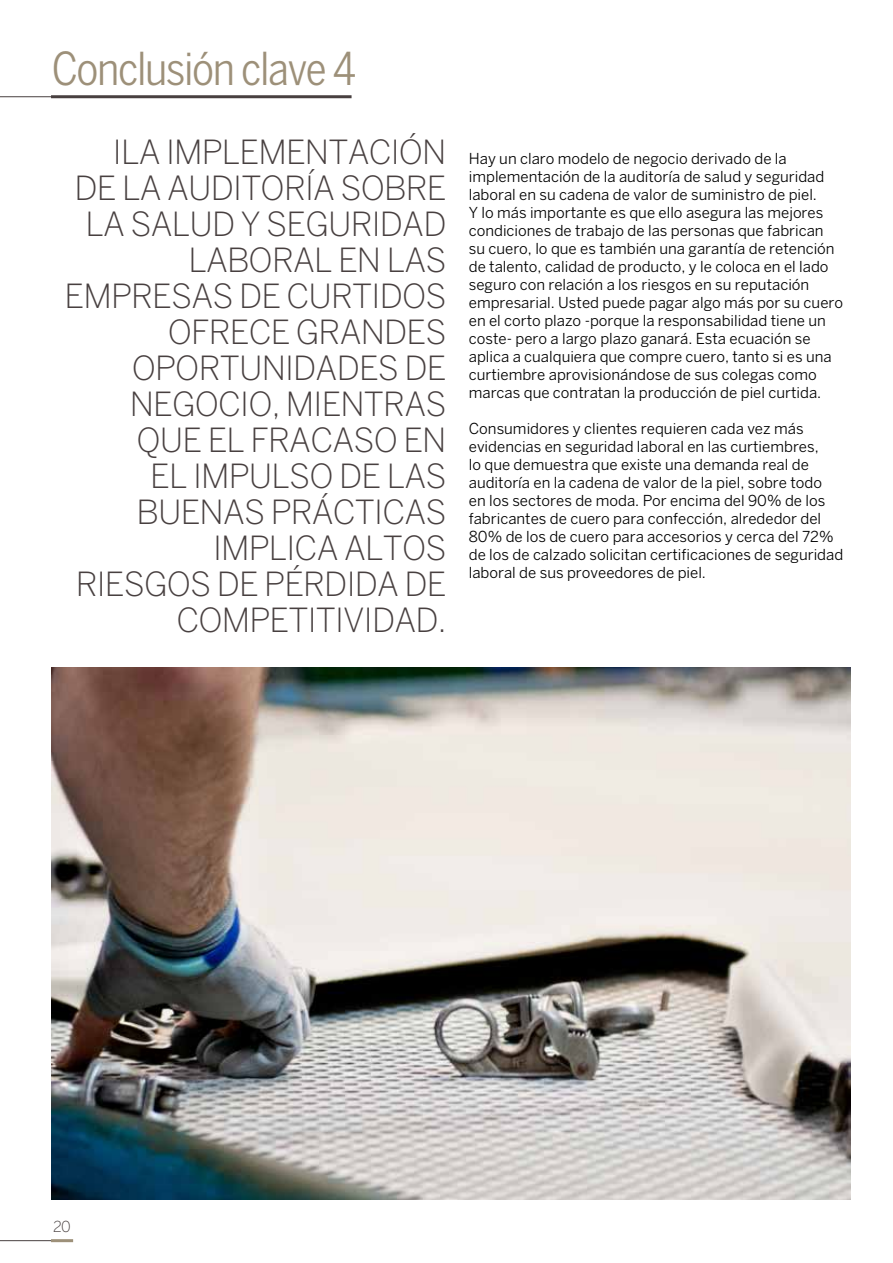
<style>
.page{position:relative;width:893px;height:1263px;background:#fff}
.page>*{position:absolute;margin:0;border:0;box-sizing:border-box;transform-origin:0 0}
.t1{font:condensed 45px "Benton Sans";letter-spacing:-.03em;color:#9d9079}
.t2{font:300 33px/36px "Benton Sans";letter-spacing:-.025em;color:#484040;text-align:right}
.t3{font:15px/18px "Benton Sans";color:#000}
.t4{font:300 15px "Benton Sans";color:#484040}
</style>
<div class="page">
<hr style="left:0;top:1240px;width:67px;height:1px;background:#484040">
<hr style="left:51px;top:1239px;width:22px;height:3px;background:#9d9079">
<img style="left:51px;top:668px;width:799px;height:531px">
<hr style="left:0;top:96px;width:155px;height:1px;background:#484040">
<hr style="left:51px;top:95px;width:301px;height:3px;background:#484040">
<h1 class="t1" style="left:52px;top:43px;width:306px">Conclusión clave 4</h1>
<p class="t2" style="left:65px;top:133px;width:383px">ILA IMPLEMENTACIÓN<br>DE LA AUDITORÍA SOBRE<br>LA SALUD Y SEGURIDAD<br>LABORAL EN LAS<br>EMPRESAS DE CURTIDOS<br>OFRECE GRANDES<br>OPORTUNIDADES DE<br>NEGOCIO, MIENTRAS<br>QUE EL FRACASO EN<br>EL IMPULSO DE LAS<br>BUENAS PRÁCTICAS<br>IMPLICA ALTOS<br>RIESGOS DE PÉRDIDA DE<br>COMPETITIVIDAD.</p>
<p class="t3" style="left:469px;top:149px;width:376px">Hay un claro modelo de negocio derivado de la implementación de la auditoría de salud y seguridad laboral en su cadena de valor de suministro de piel.<br>Y lo más importante es que ello asegura las mejores condiciones de trabajo de las personas que fabrican su cuero, lo que es también una garantía de retención de talento, calidad de producto, y le coloca en el lado seguro con relación a los riesgos en su reputación empresarial. Usted puede pagar algo más por su cuero en el corto plazo -porque la responsabilidad tiene un coste- pero a largo plazo ganará. Esta ecuación se aplica a cualquiera que compre cuero, tanto si es una curtiembre aprovisionándose de sus colegas como marcas que contratan la producción de piel curtida.</p>
<p class="t3" style="left:469px;top:419px;width:376px">Consumidores y clientes requieren cada vez más evidencias en seguridad laboral en las curtiembres,<br>lo que demuestra que existe una demanda real de auditoría en la cadena de valor de la piel, sobre todo<br>en los sectores de moda. Por encima del 90% de los fabricantes de cuero para confección, alrededor del 80% de los de cuero para accesorios y cerca del 72% de los de calzado solicitan certificaciones de seguridad laboral de sus proveedores de piel.</p>
<p class="t4" style="left:53px;top:1218px;width:19px">20</p>
</div>
